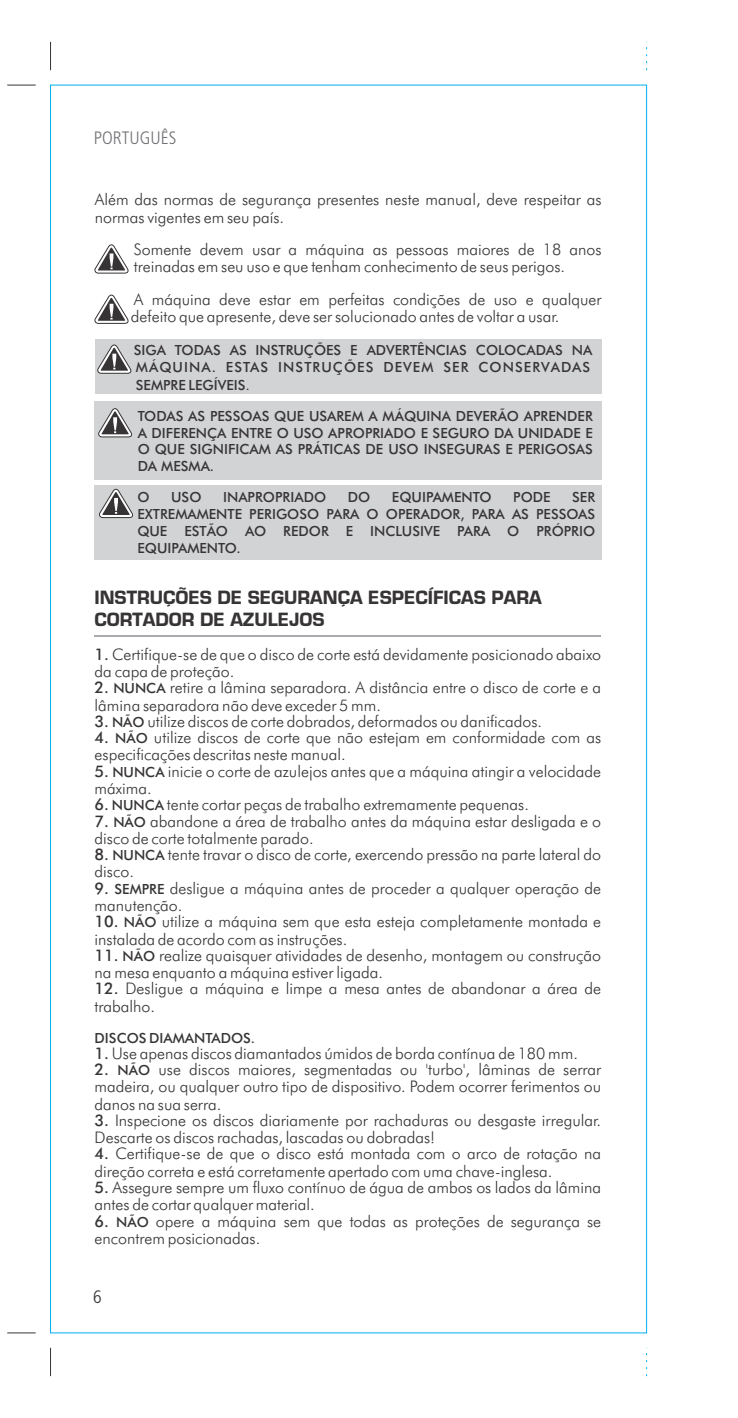
<style>
.page{position:relative;width:738px;height:1418px;background:#fff}
.page>*{position:absolute;margin:0;border:0;box-sizing:border-box;transform-origin:0 0}
.t1{font:900 20px/22px "Eurostile";color:#373435}
.t2{font:300 condensed 18px "Frutiger";color:#727376}
.t3{font:300 condensed 18px "Frutiger";color:#373435}
.t4{font:300 16px/17.2px "Futura BT";color:#373435}
.t5{font:500 14px/16.8px "Futura BT";color:#373435;text-align:justify}
.s1{font-weight:300;font-size:16px;color:#d2d3d5}
.s2{font-weight:300;font-size:16px}
.s3{font-weight:500}
.s4{font-weight:500;font-size:14px}
</style>
<div class="page">
<svg style="left:50px;top:42px;width:1px;height:28px"></svg>
<svg style="left:50px;top:1347px;width:1px;height:28px"></svg>
<svg style="left:7px;top:85px;width:29px;height:1px"></svg>
<svg style="left:7px;top:1332px;width:29px;height:1px"></svg>
<div style="left:95px;top:339px;width:506px;height:55px;background:#d2d3d5"></div>
<svg style="left:97px;top:344px;width:35px;height:30px"></svg>
<svg style="left:94px;top:244px;width:35px;height:29px"></svg>
<svg style="left:94px;top:294px;width:35px;height:30px"></svg>
<div style="left:94px;top:485px;width:507px;height:74px;background:#d2d3d5"></div>
<svg style="left:99px;top:488px;width:34px;height:30px"></svg>
<hr style="left:94px;top:635px;width:506px;height:1px;background:#a9abae">
<div style="left:94px;top:401px;width:507px;height:78px;background:#d2d3d5"></div>
<svg style="left:98px;top:408px;width:34px;height:29px"></svg>
<p class="t2" style="left:94px;top:128px;width:84px">PORTUGUÊS</p>
<p class="t4" style="left:95px;top:192px;width:508px">Além das normas de segurança presentes neste manual, deve respeitar as normas vigentes em seu país.</p>
<p class="t4" style="left:134px;top:242px;width:469px">Somente devem usar a máquina as pessoas maiores de 18 anos treinadas em seu uso e que tenham conhecimento de seus perigos.</p>
<p class="t4" style="left:131px;top:292px;width:472px">A máquina deve estar em perfeitas condições de uso e qualquer defeito que apresente, deve ser solucionado antes de voltar a usar.</p>
<p class="t5" style="left:134px;top:343px;width:469px">SIGA TODAS AS INSTRUÇÕES E ADVERTÊNCIAS COLOCADAS NA<span class="s1">..<br></span>MÁQUINA. ESTAS INSTRUÇÕES DEVEM SER CONSERVADAS<span class="s1">..<br></span>SEMPRE LEGÍVEIS<span class="s2">.</span></p>
<p class="t5" style="left:137px;top:409px;width:456px">TODAS AS PESSOAS QUE USAREM A MÁQUINA DEVERÃO APRENDER A DIFERENÇA ENTRE O USO APROPRIADO E SEGURO DA UNIDADE E O QUE SIGNIFICAM AS PRÁTICAS DE USO INSEGURAS E PERIGOSAS DA MESMA.</p>
<p class="t5" style="left:137px;top:490px;width:14px">O</p>
<p class="t5" style="left:171px;top:490px;width:32px">USO</p>
<p class="t5" style="left:223px;top:490px;width:104px">INAPROPRIADO</p>
<p class="t5" style="left:347px;top:490px;width:24px">DO</p>
<p class="t5" style="left:391px;top:490px;width:101px">EQUIPAMENTO</p>
<p class="t5" style="left:513px;top:490px;width:39px">PODE</p>
<p class="t5" style="left:137px;top:490px;width:459px;text-indent:434px">SER EXTREMAMENTE PERIGOSO PARA O OPERADOR, PARA AS PESSOAS QUE ESTÃO AO REDOR E INCLUSIVE PARA O PRÓPRIO EQUIPAMENTO.</p>
<p class="t1" style="left:94px;top:586px;width:448px">INSTRUÇÕES DE SEGURANÇA ESPECÍFICAS PARA<br>CORTADOR DE AZULEJOS</p>
<p class="t4" style="left:95px;top:647px;width:507px"><span class="s3">1.</span> Certifique-se de que o disco de corte está devidamente posicionado abaixo da capa de proteção.</p>
<p class="t4" style="left:95px;top:680px;width:507px"><span class="s3">2.</span> <span class="s4">NUNCA</span> retire a lâmina separadora. A distância entre o disco de corte e a lâmina separadora não deve exceder 5 mm.</p>
<p class="t4" style="left:95px;top:714px;width:448px"><span class="s3">3.</span> <span class="s4">NÃO</span> utilize discos de corte dobrados, deformados ou danificados.</p>
<p class="t4" style="left:95px;top:730px;width:507px"><span class="s3">4.</span> <span class="s4">NÃO</span> utilize discos de corte que não estejam em conformidade com as especificações descritas neste manual.</p>
<p class="t4" style="left:95px;top:764px;width:507px"><span class="s3">5.</span> <span class="s4">NUNCA</span> inicie o corte de azulejos antes que a máquina atingir a velocidade máxima.</p>
<p class="t4" style="left:95px;top:797px;width:435px"><span class="s3">6.</span> <span class="s4">NUNCA</span> tente cortar peças de trabalho extremamente pequenas.</p>
<p class="t4" style="left:94px;top:813px;width:507px"><span class="s3">7.</span> <span class="s4">NÃO</span> abandone a área de trabalho antes da máquina estar desligada e o disco de corte totalmente parado.</p>
<p class="t4" style="left:94px;top:847px;width:507px"><span class="s3">8.</span> <span class="s4">NUNCA</span> tente travar o disco de corte, exercendo pressão na parte lateral do disco.</p>
<p class="t4" style="left:94px;top:881px;width:507px"><span class="s3">9.</span> <span class="s4">SEMPRE</span> desligue a máquina antes de proceder a qualquer operação de manutenção.</p>
<p class="t4" style="left:94px;top:914px;width:507px"><span class="s3">10.</span> <span class="s4">NÃO</span> utilize a máquina sem que esta esteja completamente montada e instalada de acordo com as instruções.</p>
<p class="t4" style="left:94px;top:948px;width:507px"><span class="s3">11.</span> <span class="s4">NÃO</span> realize quaisquer atividades de desenho, montagem ou construção na mesa enquanto a máquina estiver ligada.</p>
<p class="t4" style="left:94px;top:981px;width:507px"><span class="s3">12.</span> Desligue a máquina e limpe a mesa antes de abandonar a área de trabalho.</p>
<p class="t5" style="left:94px;top:1030px;width:162px">DISCOS DIAMANTADOS.</p>
<p class="t4" style="left:94px;top:1045px;width:484px"><span class="s3">1.</span> Use apenas discos diamantados úmidos de borda contínua de 180 mm.</p>
<p class="t4" style="left:94px;top:1062px;width:507px;text-align:justify"><span class="s3">2.</span> <span class="s4">NÃO</span> use discos maiores, segmentadas ou 'turbo', lâminas de serrar madeira, ou qualquer outro tipo de dispositivo. Podem ocorrer ferimentos ou danos na sua serra.</p>
<p class="t4" style="left:94px;top:1113px;width:507px"><span class="s3">3.</span> Inspecione os discos diariamente por rachaduras ou desgaste irregular.<br>Descarte os discos rachadas, lascadas ou dobradas!</p>
<p class="t4" style="left:94px;top:1146px;width:507px"><span class="s3">4.</span> Certifique-se de que o disco está montada com o arco de rotação na direção correta e está corretamente apertado com uma chave-inglesa.</p>
<p class="t4" style="left:94px;top:1180px;width:507px"><span class="s3">5.</span> Assegure sempre um fluxo contínuo de água de ambos os lados da lâmina antes de cortar qualquer material.</p>
<p class="t4" style="left:94px;top:1213px;width:507px"><span class="s3">6.</span> <span class="s4">NÃO</span> opere a máquina sem que todas as proteções de segurança se encontrem posicionadas.</p>
<p class="t3" style="left:93px;top:1287px;width:10px">6</p>
</div>
